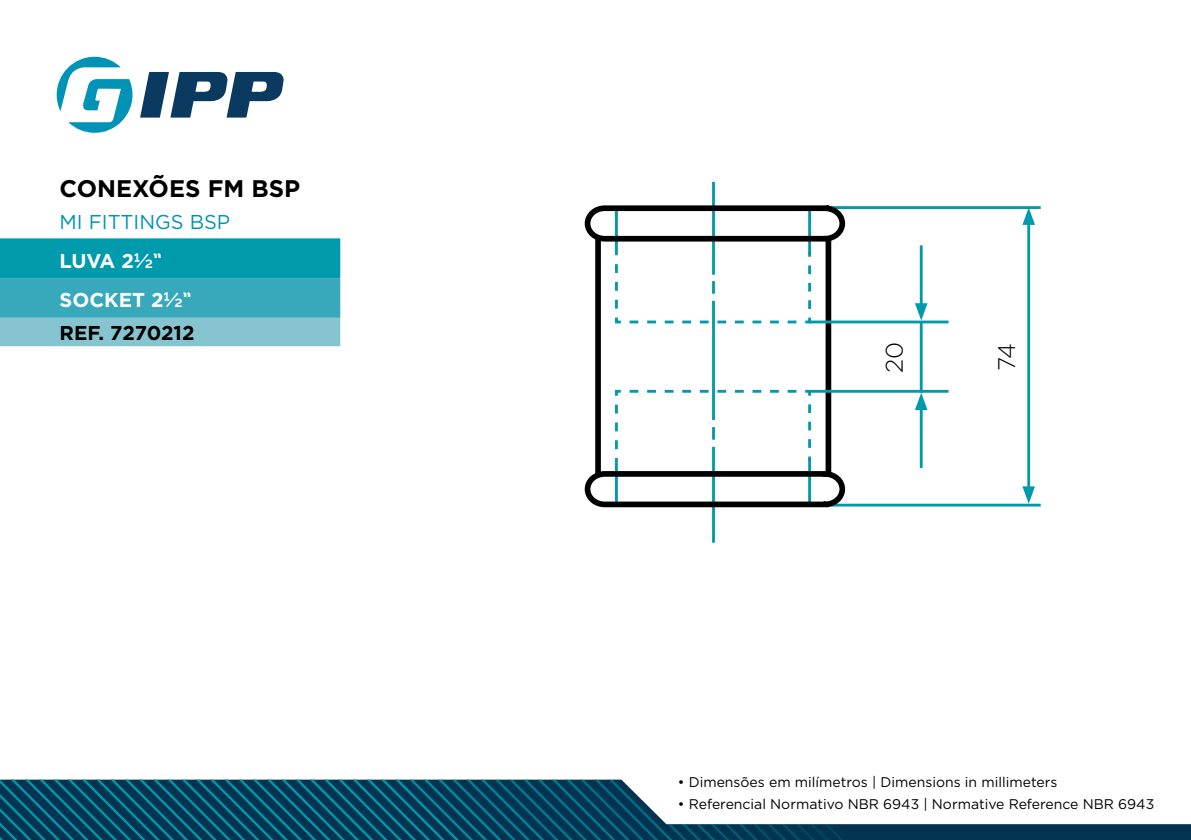
<style>
.page{position:relative;width:1191px;height:840px;background:#fff}
.page>*{position:absolute;margin:0;border:0;box-sizing:border-box;transform-origin:0 0}
.t1{font:700 24px "Gotham";color:#000}
.t2{font:300 24px "Gotham";color:#000}
.t3{font:20px/39px "Gotham";color:#0093b5}
.t4{font:700 20px "Gotham";letter-spacing:-.005em;color:#000}
.t5{font:14px "Gotham";color:#000}
.s1{font-weight:700;color:#fff}
.s2{font-family:"Raleway";font-weight:700;color:#fff}
</style>
<div class="page">
<svg style="left:57px;top:57px;width:75px;height:76px"></svg>
<svg style="left:140px;top:72px;width:144px;height:45px"></svg>
<div style="left:595px;top:237px;width:6px;height:237px;background:#000"></div>
<div style="left:825px;top:237px;width:6px;height:237px;background:#000"></div>
<hr style="left:712px;top:446px;width:3px;height:96px;background:#009aad">
<hr style="left:712px;top:182px;width:3px;height:92px;background:#009aad">
<hr style="left:712px;top:300px;width:3px;height:120px;background:#009aad">
<hr style="left:919px;top:322px;width:3px;height:70px;background:#009aad">
<hr style="left:919px;top:245px;width:3px;height:63px;background:#009aad">
<svg style="left:915px;top:303px;width:12px;height:17px"></svg>
<hr style="left:919px;top:404px;width:3px;height:63px;background:#009aad">
<svg style="left:915px;top:392px;width:12px;height:18px"></svg>
<hr style="left:1027px;top:219px;width:3px;height:272px;background:#009aad">
<svg style="left:1022px;top:209px;width:13px;height:16px"></svg>
<svg style="left:1022px;top:486px;width:13px;height:17px"></svg>
<hr style="left:809px;top:320px;width:139px;height:3px;background:#009aad">
<hr style="left:828px;top:206px;width:212px;height:3px;background:#009aad">
<hr style="left:828px;top:503px;width:212px;height:3px;background:#009aad">
<hr style="left:809px;top:389px;width:139px;height:3px;background:#009aad">
<svg style="left:584px;top:388px;width:264px;height:122px"></svg>
<svg style="left:584px;top:202px;width:264px;height:122px"></svg>
<svg style="left:0;top:238px;width:340px;height:108px;background:#38aabb"></svg>
<div style="left:889px;top:824px;width:302px;height:15px;background:#003450"></div>
<svg style="left:0;top:779px;width:889px;height:60px"></svg>
<h1 class="t1" style="left:60px;top:172px;width:242px">CONEXÕES FM BSP</h1>
<h2 class="t3" style="left:60px;top:202px;width:172px">MI FITTINGS BSP<br><span class="s1">LUVA 2</span><span class="s2">½”<br></span><span class="s1">SOCKET 2</span><span class="s2">½”</span></h2>
<h2 class="t4" style="left:60px;top:319px;width:136px">REF. 7270212</h2>
<h1 class="t2" style="left:881px;top:373px;width:33px;rotate:-90deg">20</h1>
<h1 class="t2" style="left:993px;top:371px;width:29px;rotate:-90deg">74</h1>
<p class="t5" style="left:678px;top:772px;width:381px">• Dimensões em milímetros | Dimensions in millimeters</p>
<p class="t5" style="left:678px;top:794px;width:478px">• Referencial Normativo NBR 6943 | Normative Reference NBR 6943</p>
</div>
